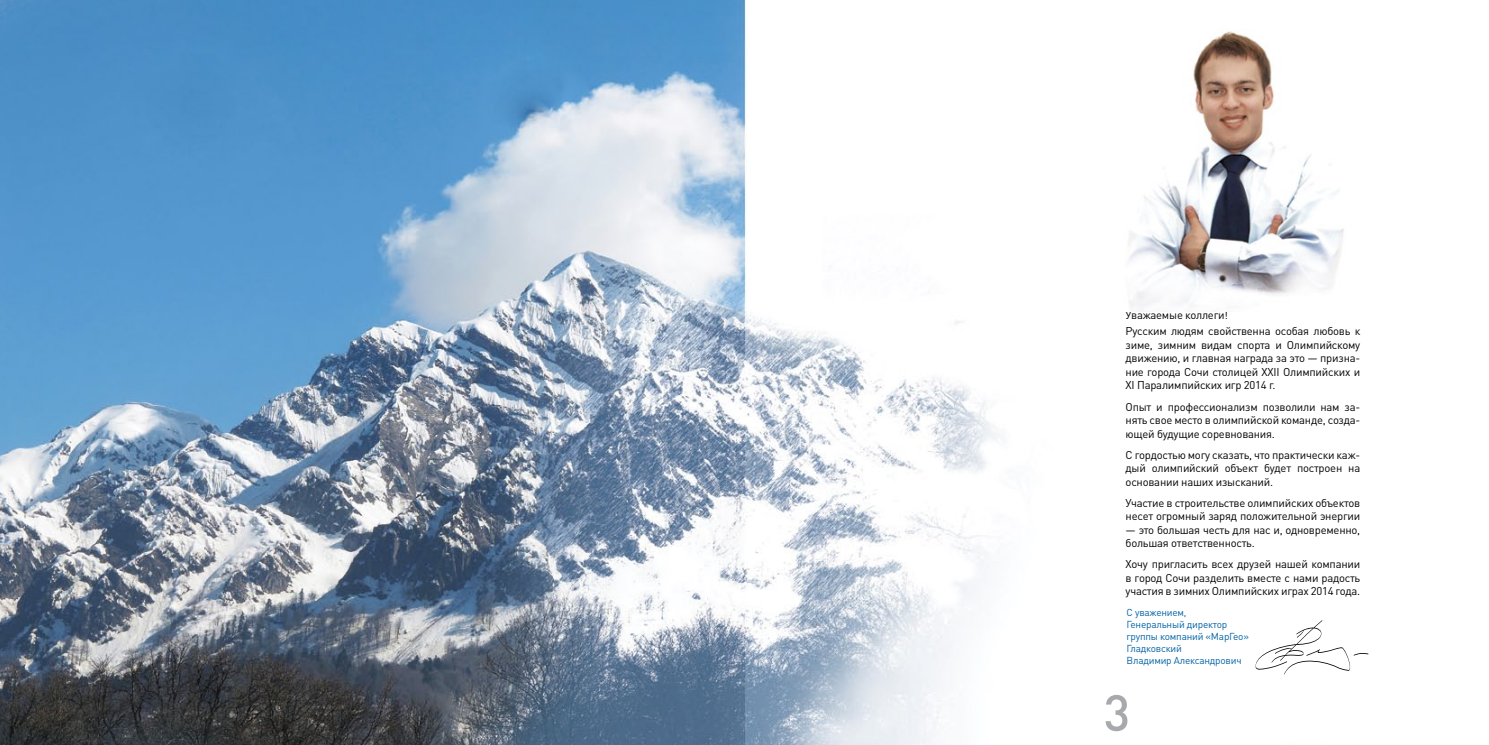
<style>
.page{position:relative;width:1489px;height:745px;background:#fff}
.page>*{position:absolute;margin:0;border:0;box-sizing:border-box;transform-origin:0 0}
.t1{font:500 50px "DIN Pro";color:#a7a9ac}
.t2{font:11.25px/13.5px "DIN Pro";letter-spacing:-.02em;color:#000;text-align:justify}
.t3{font:10px/12px "DIN Pro";letter-spacing:-.02em;color:#0063a5}
</style>
<div class="page">
<img style="left:0;top:0;width:1369px;height:744px">
<img style="left:1124px;top:15px;width:232px;height:296px">
<svg style="left:1255px;top:619px;width:113px;height:55px"></svg>
<p class="t2" style="left:1125px;top:306px;width:236px;line-height:16.2px">Уважаемые коллеги!<br>Русским людям свойственна особая любовь к</p>
<p class="t2" style="left:1125px;top:337px;width:236px">зиме, зимним видам спорта и Олимпийскому движению, и главная награда за это — призна&shy;ние города Сочи столицей XXII Олимпийских и XI Паралимпийских игр 2014 г.</p>
<p class="t2" style="left:1125px;top:399px;width:236px">Опыт и профессионализм позволили нам за&shy;нять свое место в олимпийской команде, созда&shy;ющей будущие соревнования.</p>
<p class="t2" style="left:1125px;top:447px;width:236px">С гордостью могу сказать, что практически каж&shy;дый олимпийский объект будет построен на основании наших изысканий.</p>
<p class="t2" style="left:1125px;top:495px;width:236px">Участие в строительстве олимпийских объектов несет огромный заряд положительной энергии</p>
<p class="t2" style="left:1125px;top:522px;width:236px">— это большая честь для нас и, одновременно, большая ответственность.</p>
<p class="t2" style="left:1125px;top:556px;width:236px">Хочу пригласить всех друзей нашей компании в город Сочи разделить вместе с нами радость участия в зимних Олимпийских играх 2014 года.</p>
<p class="t3" style="left:1126px;top:606px;width:124px">С уважением,<br>Генеральный директор группы компаний «МарГео»<br>Гладковский<br>Владимир Александрович</p>
<h1 class="t1" style="left:1103px;top:678px;width:28px">3</h1>
</div>
